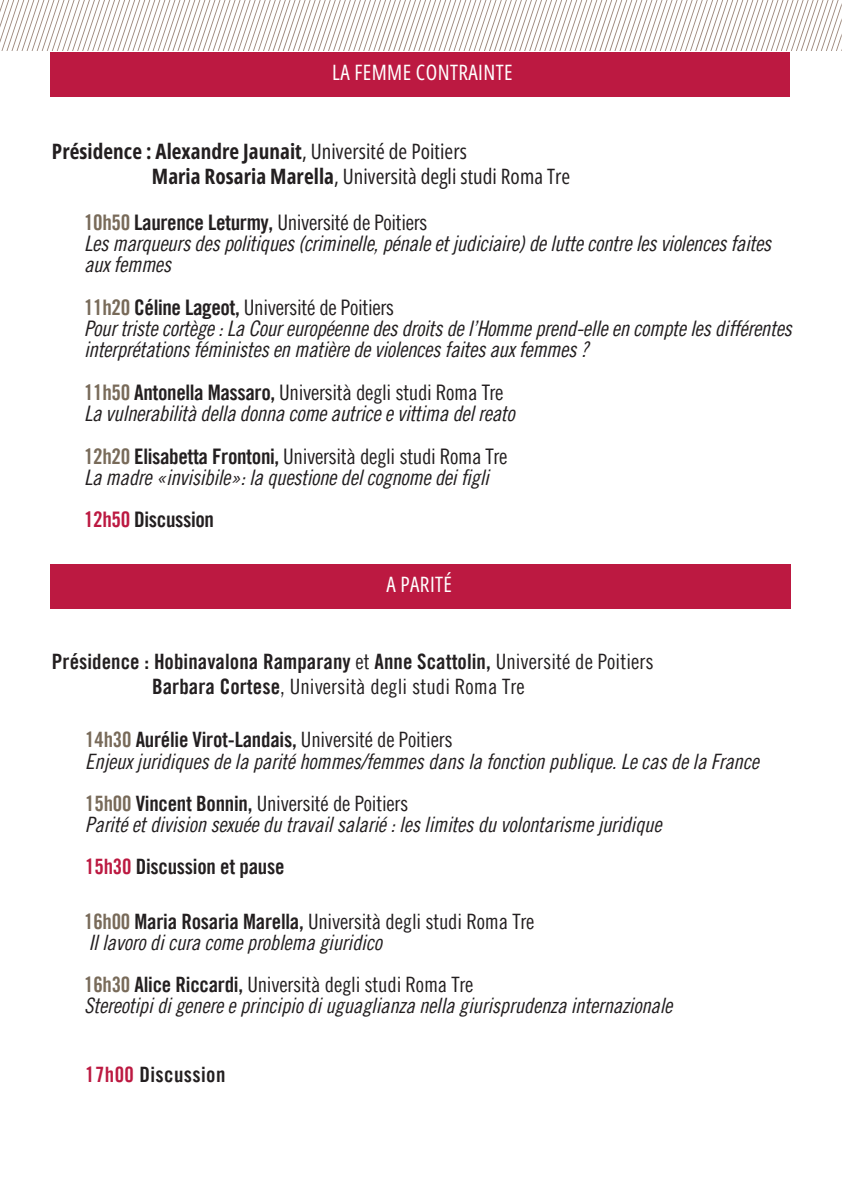
<style>
.page{position:relative;width:842px;height:1191px;background:#fff}
.page>*{position:absolute;margin:0;border:0;box-sizing:border-box;transform-origin:0 0}
.t1{font:21.5px/21.2px "Trade Gothic LT Pro Cn 18 Obl";letter-spacing:-.02em;color:#231f20}
.t2{font:21.5px "Trade Gothic LT Pro Cn 18";letter-spacing:-.02em;color:#231f20}
.t3{font:21.5px "Trade Gothic LT Pro Bd Cn 20";letter-spacing:-.02em;color:#231f20}
.t4{font:21.2px "Trade Gothic LT Pro Cn 18 Obl";letter-spacing:-.01em;color:#231f20}
.t5{font:21.2px "Trade Gothic LT Pro Cn 18";letter-spacing:-.01em;color:#231f20}
.t6{font:21.2px "Trade Gothic LT Pro Bd Cn 20";letter-spacing:.005em;color:#231f20}
.t7{font:700 21.2px "Open Sans Condensed";letter-spacing:.005em;color:#231f20}
.t8{font:21.2px "Open Sans Condensed";letter-spacing:.005em;color:#231f20}
.t9{font:21.2px "Open Sans Condensed";letter-spacing:.02em;color:#fff}
.s1{font-weight:400}
.s2{font-weight:700}
.s3{font-family:"Trade Gothic LT Pro Bd Cn 20";color:#786a59}
.s4{font-family:"Trade Gothic LT Pro Bd Cn 20"}
.s5{color:#bc1941}
.s6{font-family:"Trade Gothic LT Pro Cn 18"}
.s7{color:#786a59}
</style>
<div class="page">
<div style="left:51px;top:564px;width:740px;height:44px;background:#bc1941"></div>
<svg style="left:0;top:0;width:842px;height:51px"></svg>
<div style="left:50px;top:52px;width:740px;height:44px;background:#bc1941"></div>
<h1 class="t9" style="left:332px;top:57px;width:182px">LA FEMME CONTRAINTE</h1>
<p class="t7" style="left:52px;top:136px;width:416px">Présidence : Alexandre Jaunait<span class="s1">, Université de Poitiers</span></p>
<p class="t8" style="left:152px;top:161px;width:420px"><span class="s2">Maria Rosaria Marella</span>, Università degli studi Roma Tre</p>
<p class="t2" style="left:84px;top:214px;width:345px"><span class="s3">10h50</span> <span class="s4">Laurence Leturmy,</span> Université de Poitiers</p>
<p class="t1" style="left:84px;top:235px;width:689px">Les marqueurs des politiques (criminelle, pénale et judiciaire) de lutte contre les violences faites aux femmes</p>
<p class="t2" style="left:84px;top:299px;width:312px"><span class="s3">11h20</span> <span class="s4">Céline Lageot,</span> Université de Poitiers</p>
<p class="t1" style="left:84px;top:320px;width:709px">Pour triste cortège : La Cour européenne des droits de l’Homme prend-elle en compte les différentes interprétations féministes en matière de violences faites aux femmes ?</p>
<p class="t2" style="left:84px;top:384px;width:421px"><span class="s3">11h50</span> <span class="s4">Antonella Massaro,</span> Università degli studi Roma Tre</p>
<p class="t1" style="left:84px;top:405px;width:432px">La vulnerabilità della donna come autrice e vittima del reato</p>
<p class="t2" style="left:84px;top:448px;width:425px"><span class="s3">12h20</span> <span class="s4">Elisabetta Frontoni,</span> Università degli studi Roma Tre</p>
<p class="t1" style="left:84px;top:469px;width:406px">La madre «invisibile»: la questione del cognome dei figli</p>
<h2 class="t3" style="left:84px;top:511px;width:131px"><span class="s5">12h50</span> Discussion</h2>
<p class="t9" style="left:386px;top:569px;width:67px">A PARITÉ</p>
<h1 class="t6" style="left:52px;top:653px;width:603px">Présidence : Hobinavalona Ramparany <span class="s6">et</span> Anne Scattolin, <span class="s6">Université de Poitiers</span></h1>
<p class="t5" style="left:152px;top:678px;width:374px"><span class="s4">Barbara Cortese</span>, Università degli studi Roma Tre</p>
<p class="t6" style="left:85px;top:732px;width:369px"><span class="s7">14h30</span> Aurélie Virot-Landais, <span class="s6">Université de Poitiers</span></p>
<p class="t4" style="left:85px;top:753px;width:675px">Enjeux juridiques de la parité hommes/femmes dans la fonction publique. Le cas de la France</p>
<p class="t5" style="left:85px;top:795px;width:325px"><span class="s3">15h00</span> <span class="s4">Vincent Bonnin,</span> Université de Poitiers</p>
<p class="t4" style="left:85px;top:816px;width:578px">Parité et division sexuée du travail salarié : les limites du volontarisme juridique</p>
<p class="t6" style="left:85px;top:858px;width:201px"><span class="s5">15h30</span> Discussion et pause</p>
<h2 class="t5" style="left:84px;top:913px;width:452px"><span class="s3">16h00</span> <span class="s4">Maria Rosaria Marella,</span> Università degli studi Roma Tre</h2>
<p class="t4" style="left:89px;top:934px;width:295px">Il lavoro di cura come problema giuridico</p>
<p class="t5" style="left:84px;top:976px;width:391px"><span class="s3">16h30</span> <span class="s4">Alice Riccardi,</span> Università degli studi Roma Tre</p>
<p class="t4" style="left:84px;top:997px;width:590px">Stereotipi di genere e principio di uguaglianza nella giurisprudenza internazionale</p>
<p class="t6" style="left:85px;top:1066px;width:142px"><span class="s5">17h00</span> Discussion</p>
</div>
